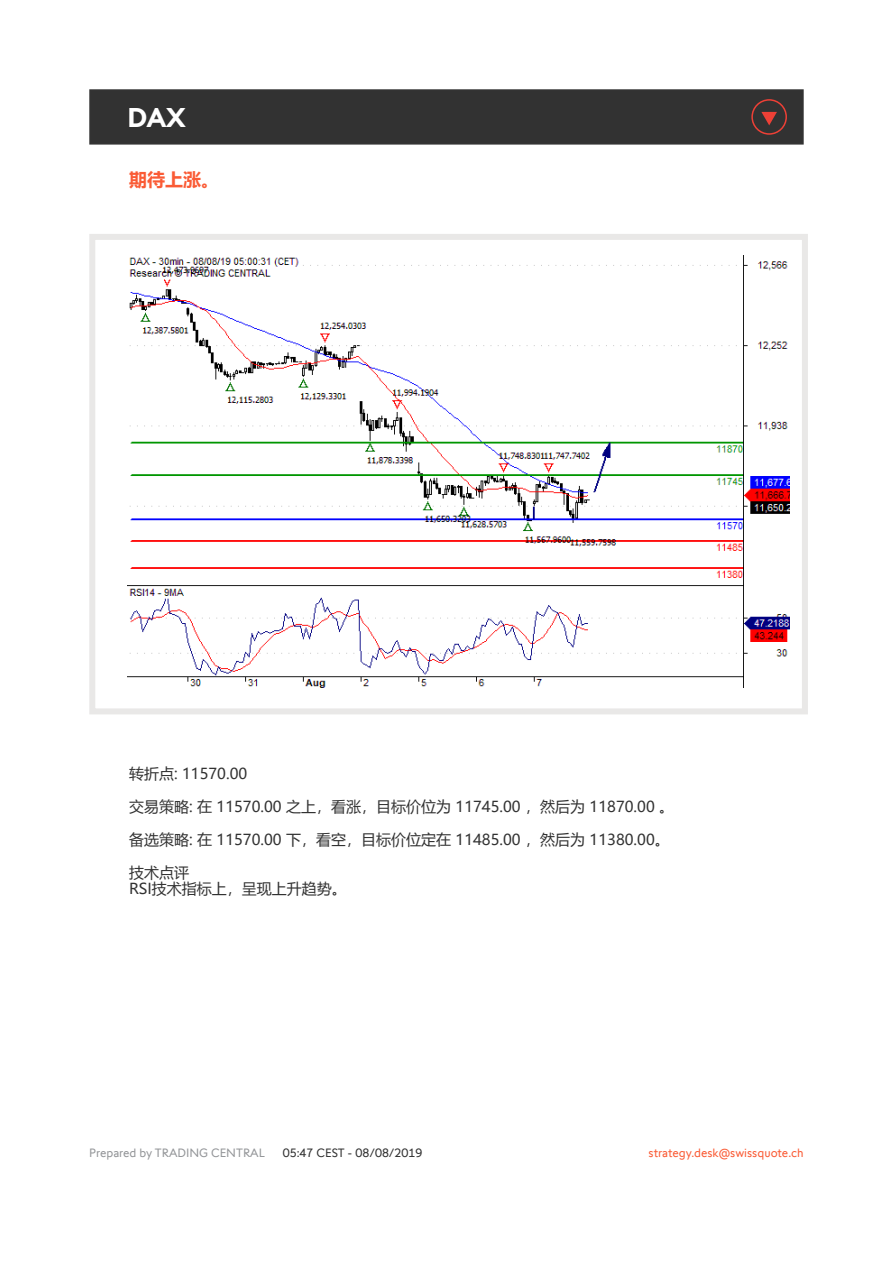
<style>
.page{position:relative;width:893px;height:1263px;background:#fff}
.page>*{position:absolute;margin:0;border:0;box-sizing:border-box;transform-origin:0 0}
.t1{font:700 27px "Swissquote CT";color:#fff}
.t2{font:700 18px "Microsoft Ya Hei UI";color:#fa5b35}
.t3{font:15px/16.5px "Microsoft Ya Hei UI";color:#323232}
.t4{font:12px "Swissquote CT";color:#fa5b35}
.t5{font:12px "Swissquote CT";color:#939598}
.t6{font:12px "Swissquote CT";color:#323232}
</style>
<div class="page">
<div style="left:89px;top:234px;width:719px;height:480px;border:6px solid #e9e8e7"></div>
<div style="left:89px;top:89px;width:715px;height:56px;background:#323232;border:2px solid #323232"></div>
<img style="left:128px;top:255px;width:661px;height:432px">
<svg style="left:751px;top:99px;width:36px;height:36px"></svg>
<h1 class="t1" style="left:128px;top:101px;width:60px">DAX</h1>
<p class="t2" style="left:129px;top:167px;width:91px">期待上涨。</p>
<p class="t3" style="left:129px;top:765px;width:120px">转折点: 11570.00</p>
<p class="t3" style="left:129px;top:798px;width:547px">交易策略: 在 11570.00 之上，看涨，目标价位为 11745.00 ，然后为 11870.00 。</p>
<p class="t3" style="left:129px;top:831px;width:542px">备选策略: 在 11570.00 下，看空，目标价位定在 11485.00 ，然后为 11380.00。</p>
<p class="t3" style="left:129px;top:864px;width:219px">技术点评<br>RSI技术指标上，呈现上升趋势。</p>
<p class="t5" style="left:89px;top:1145px;width:177px">Prepared by TRADING CENTRAL</p>
<p class="t6" style="left:283px;top:1145px;width:141px">05:47 CEST - 08/08/2019</p>
<p class="t4" style="left:649px;top:1145px;width:157px">strategy.desk@swissquote.ch</p>
</div>
